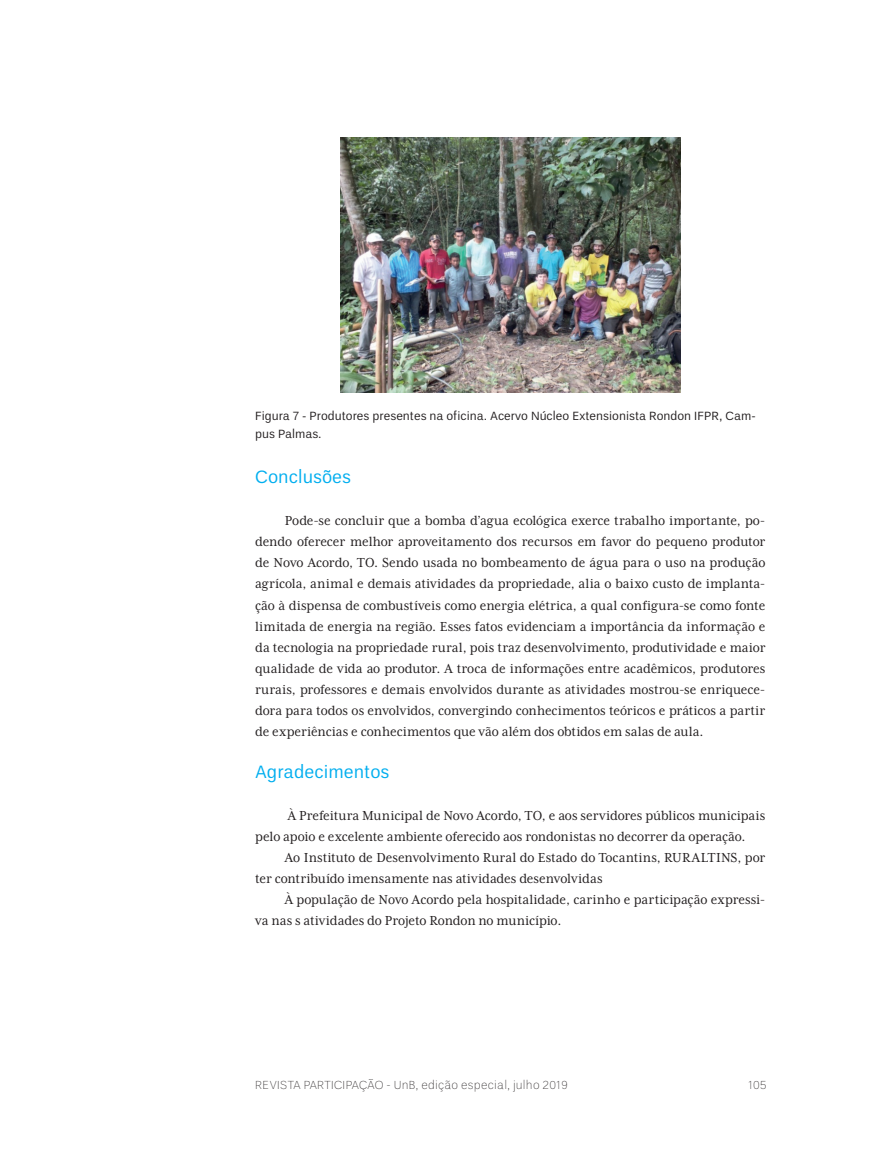
<style>
.page{position:relative;width:893px;height:1149px;background:#fff}
.page>*{position:absolute;margin:0;border:0;box-sizing:border-box;transform-origin:0 0}
.t1{font:18px "Un B Pro";color:#00aeef}
.t2{font:15px/21px "Mrs Eaves XL Serif Nar OT";letter-spacing:-.005em;color:#231f20}
.t3{font:12px/18px "Un B Pro";color:#231f20}
.t4{font:300 12px "Un B Pro";letter-spacing:.025em;color:#231f20}
</style>
<div class="page">
<img style="left:340px;top:137px;width:340px;height:255px">
<p class="t3" style="left:255px;top:407px;width:502px">Figura 7 - Produtores presentes na oficina. Acervo Núcleo Extensionista Rondon IFPR, Cam&shy;pus Palmas.</p>
<p class="t1" style="left:255px;top:466px;width:98px">Conclusões</p>
<p class="t2" style="left:255px;top:510px;width:512px;text-align:justify;text-indent:30px">Pode-se concluir que a bomba d’agua ecológica exerce trabalho importante, po&shy;dendo oferecer melhor aproveitamento dos recursos em favor do pequeno produtor de Novo Acordo, TO. Sendo usada no bombeamento de água para o uso na produção agrícola, animal e demais atividades da propriedade, alia o baixo custo de implanta&shy;ção à dispensa de combustíveis como energia elétrica, a qual configura-se como fonte limitada de energia na região. Esses fatos evidenciam a importância da informação e da tecnologia na propriedade rural, pois traz desenvolvimento, produtividade e maior qualidade de vida ao produtor. A troca de informações entre acadêmicos, produtores rurais, professores e demais envolvidos durante as atividades mostrou-se enriquece&shy;dora para todos os envolvidos, convergindo conhecimentos teóricos e práticos a partir de experiências e conhecimentos que vão além dos obtidos em salas de aula.</p>
<p class="t1" style="left:255px;top:760px;width:136px">Agradecimentos</p>
<p class="t2" style="left:255px;top:804px;width:512px;text-indent:33px">À Prefeitura Municipal de Novo Acordo, TO, e aos servidores públicos municipais pelo apoio e excelente ambiente oferecido aos rondonistas no decorrer da operação.</p>
<p class="t2" style="left:255px;top:846px;width:512px;text-indent:30px">Ao Instituto de Desenvolvimento Rural do Estado do Tocantins, RURALTINS, por ter contribuído imensamente nas atividades desenvolvidas</p>
<p class="t2" style="left:255px;top:888px;width:512px;text-indent:30px">À população de Novo Acordo pela hospitalidade, carinho e participação expressi&shy;va nas s atividades do Projeto Rondon no município.</p>
<p class="t4" style="left:255px;top:1077px;width:314px">REVISTA PARTICIPAÇÃO - UnB, edição especial, julho 2019</p>
<p class="t4" style="left:748px;top:1077px;width:20px">105</p>
</div>
